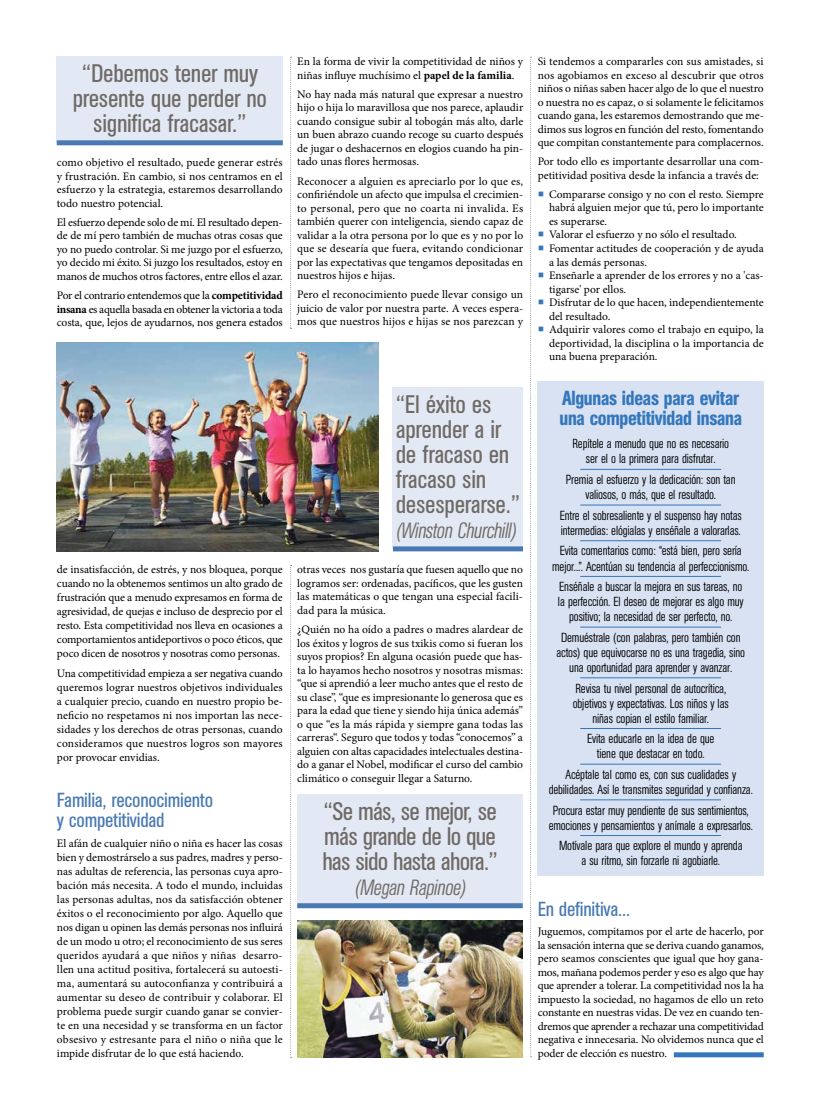
<style>
.page{position:relative;width:820px;height:1106px;background:#fff}
.page>*{position:absolute;margin:0;border:0;box-sizing:border-box;transform-origin:0 0}
.t1{font:condensed 25px/25px "AK12";color:#6f6a66;text-align:center}
.t2{font:italic 300 condensed 22px "AK12";letter-spacing:-.01em;color:#6f6a66}
.t3{font:condensed 20px/20.5px "AK12";color:#4979b3}
.t4{font:500 condensed 20px/20px "AK12";color:#3477bc}
.t5{font:300 condensed 13px/15px "AK12";color:#000;text-align:center}
.t6{font:11.5px/13.5px "Minion Pro";color:#000;text-align:justify}
.s1{font-weight:700}
.s2{font-weight:600;font-size:16px;color:#3477bc}
</style>
<div class="page">
<div style="left:537px;top:381px;width:226px;height:494px;background:#d9e2f3"></div>
<hr style="left:580px;top:469px;width:140px;height:1px;background:#3477bc">
<hr style="left:580px;top:505px;width:140px;height:1px;background:#3477bc">
<hr style="left:580px;top:540px;width:140px;height:1px;background:#3477bc">
<hr style="left:580px;top:576px;width:140px;height:1px;background:#3477bc">
<hr style="left:580px;top:627px;width:140px;height:1px;background:#3477bc">
<hr style="left:580px;top:677px;width:140px;height:1px;background:#3477bc">
<hr style="left:580px;top:728px;width:140px;height:1px;background:#3477bc">
<hr style="left:580px;top:764px;width:140px;height:1px;background:#3477bc">
<hr style="left:580px;top:799px;width:140px;height:1px;background:#3477bc">
<hr style="left:580px;top:835px;width:140px;height:1px;background:#3477bc">
<div style="left:673px;top:1052px;width:90px;height:5px;background:#3477bc"></div>
<div style="left:57px;top:57px;width:226px;height:86px;background:#e3e9f4"></div>
<div style="left:57px;top:140px;width:226px;height:5px;background:#4979b3"></div>
<div style="left:393px;top:388px;width:130px;height:160px;background:#e3e9f4"></div>
<div style="left:393px;top:546px;width:130px;height:5px;background:#4979b3"></div>
<div style="left:297px;top:794px;width:225px;height:110px;background:#e3e9f4"></div>
<div style="left:297px;top:903px;width:225px;height:5px;background:#4979b3"></div>
<svg style="left:530px;top:57px;width:1px;height:1000px"></svg>
<svg style="left:290px;top:57px;width:1px;height:272px"></svg>
<svg style="left:290px;top:565px;width:1px;height:492px"></svg>
<img style="left:297px;top:920px;width:225px;height:138px">
<img style="left:57px;top:343px;width:321px;height:208px">
<h1 class="t1" style="left:73px;top:60px;width:195px">“Debemos tener muy presente que perder no significa fracasar.”</h1>
<p class="t6" style="left:57px;top:156px;width:227px">como objetivo el resultado, puede generar estrés y frustración. En cambio, si nos centramos en el esfuerzo y la estrategia, estaremos desarrollando todo nuestro potencial.</p>
<p class="t6" style="left:57px;top:215px;width:227px">El esfuerzo depende solo de mí. El resultado depen&shy;de de mí pero también de muchas otras cosas que yo no puedo controlar. Si me juzgo por el esfuerzo, yo decido mi éxito. Si juzgo los resultados, estoy en manos de muchos otros factores, entre ellos el azar.</p>
<p class="t6" style="left:57px;top:289px;width:227px">Por el contrario entendemos que la <span class="s1">competitividad insana</span> es aquella basada en obtener la victoria a toda costa, que, lejos de ayudarnos, nos genera estados</p>
<p class="t6" style="left:297px;top:55px;width:227px">En la forma de vivir la competitividad de niños y niñas influye muchísimo el <span class="s1">papel de la familia</span>.</p>
<p class="t6" style="left:297px;top:87px;width:227px">No hay nada más natural que expresar a nuestro hijo o hija lo maravillosa que nos parece, aplaudir cuando consigue subir al tobogán más alto, darle un buen abrazo cuando recoge su cuarto después de jugar o deshacernos en elogios cuando ha pin&shy;tado unas flores hermosas.</p>
<p class="t6" style="left:297px;top:174px;width:227px">Reconocer a alguien es apreciarlo por lo que es, confiriéndole un afecto que impulsa el crecimien&shy;to personal, pero que no coarta ni invalida. Es también querer con inteligencia, siendo capaz de validar a la otra persona por lo que es y no por lo que se desearía que fuera, evitando condicionar por las expectativas que tengamos depositadas en nuestros hijos e hijas.</p>
<p class="t6" style="left:297px;top:288px;width:227px">Pero el reconocimiento puede llevar consigo un juicio de valor por nuestra parte. A veces espera&shy;mos que nuestros hijos e hijas se nos parezcan y</p>
<p class="t6" style="left:57px;top:562px;width:227px;line-height:14px">de insatisfacción, de estrés, y nos bloquea, porque cuando no la obtenemos sentimos un alto grado de frustración que a menudo expresamos en forma de agresividad, de quejas e incluso de desprecio por el resto. Esta competitividad nos lleva en ocasiones a comportamientos antideportivos o poco éticos, que poco dicen de nosotros y nosotras como personas.</p>
<p class="t6" style="left:57px;top:666px;width:227px;line-height:14px">Una competitividad empieza a ser negativa cuando queremos lograr nuestros objetivos individuales a cualquier precio, cuando en nuestro propio be&shy;neficio no respetamos ni nos importan las nece&shy;sidades y los derechos de otras personas, cuando consideramos que nuestros logros son mayores por provocar envidias.</p>
<h3 class="t3" style="left:57px;top:789px;width:157px">Familia, reconocimiento y competitividad</h3>
<p class="t6" style="left:57px;top:836px;width:227px;line-height:14px">El afán de cualquier niño o niña es hacer las cosas bien y demostrárselo a sus padres, madres y perso&shy;nas adultas de referencia, las personas cuya apro&shy;bación más necesita. A todo el mundo, incluidas las personas adultas, nos da satisfacción obtener éxitos o el reconocimiento por algo. Aquello que nos digan u opinen las demás personas nos influirá de un modo u otro; el reconocimiento de sus seres queridos ayudará a que niños y niñas desarro&shy;llen una actitud positiva, fortalecerá su autoesti&shy;ma, aumentará su autoconfianza y contribuirá a aumentar su deseo de contribuir y colaborar. El problema puede surgir cuando ganar se convier&shy;te en una necesidad y se transforma en un factor obsesivo y estresante para el niño o niña que le impide disfrutar de lo que está haciendo.</p>
<h1 class="t1" style="left:395px;top:391px;width:125px;text-align:left">“El éxito es aprender a ir de fracaso en fracaso sin desesperarse.”</h1>
<h2 class="t2" style="left:395px;top:518px;width:122px">(Winston Churchill)</h2>
<p class="t6" style="left:297px;top:563px;width:227px">otras veces nos gustaría que fuesen aquello que no logramos ser: ordenadas, pacíficos, que les gusten las matemáticas o que tengan una especial facili&shy;dad para la música.</p>
<p class="t6" style="left:297px;top:622px;width:227px">¿Quién no ha oído a padres o madres alardear de los éxitos y logros de sus txikis como si fueran los suyos propios? En alguna ocasión puede que has&shy;ta lo hayamos hecho nosotros y nosotras mismas: “que si aprendió a leer mucho antes que el resto de su clase”, “que es impresionante lo generosa que es para la edad que tiene y siendo hija única además” o que “es la más rápida y siempre gana todas las carreras“. Seguro que todos y todas “conocemos” a alguien con altas capacidades intelectuales destina&shy;do a ganar el Nobel, modificar el curso del cambio climático o conseguir llegar a Saturno.</p>
<h1 class="t1" style="left:322px;top:798px;width:177px;text-align:justify">“Se más, se mejor, se más grande de lo que has sido hasta ahora.”</h1>
<h2 class="t2" style="left:354px;top:874px;width:112px">(Megan Rapinoe)</h2>
<p class="t6" style="left:537px;top:55px;width:227px">Si tendemos a compararles con sus amistades, si nos agobiamos en exceso al descubrir que otros niños o niñas saben hacer algo de lo que el nuestro o nuestra no es capaz, o si solamente le felicitamos cuando gana, les estaremos demostrando que me&shy;dimos sus logros en función del resto, fomentando que compitan constantemente para complacernos.</p>
<p class="t6" style="left:537px;top:155px;width:227px">Por todo ello es importante desarrollar una com&shy;petitividad positiva desde la infancia a través de:</p>
<p class="t6" style="left:549px;top:188px;width:216px;text-indent:-11px"><span class="s2">■</span> Compararse consigo y no con el resto. Siempre habrá alguien mejor que tú, pero lo importante es superarse.</p>
<p class="t6" style="left:537px;top:228px;width:201px"><span class="s2">■</span> Valorar el esfuerzo y no sólo el resultado.</p>
<p class="t6" style="left:549px;top:242px;width:216px;text-indent:-11px"><span class="s2">■</span> Fomentar actitudes de cooperación y de ayuda a las demás personas.</p>
<p class="t6" style="left:549px;top:269px;width:216px;text-indent:-11px"><span class="s2">■</span> Enseñarle a aprender de los errores y no a 'cas&shy;tigarse' por ellos.</p>
<p class="t6" style="left:549px;top:296px;width:216px;text-indent:-11px"><span class="s2">■</span> Disfrutar de lo que hacen, independientemente del resultado.</p>
<p class="t6" style="left:549px;top:323px;width:216px;text-indent:-11px"><span class="s2">■</span> Adquirir valores como el trabajo en equipo, la deportividad, la disciplina o la importancia de una buena preparación.</p>
<h3 class="t4" style="left:559px;top:388px;width:184px">Algunas ideas para evitar una competitividad insana</h3>
<p class="t5" style="left:572px;top:436px;width:158px">Repítele a menudo que no es necesario ser el o la primera para disfrutar.</p>
<p class="t5" style="left:565px;top:472px;width:171px">Premia el esfuerzo y la dedicación: son tan valiosos, o más, que el resultado.</p>
<p class="t5" style="left:559px;top:507px;width:183px;text-align:left">Entre el sobresaliente y el suspenso hay notas intermedias: elógialas y enséñale a valorarlas.</p>
<p class="t5" style="left:552px;top:543px;width:198px">Evita comentarios como: “está bien, pero sería mejor...”. Acentúan su tendencia al perfeccionismo.</p>
<p class="t5" style="left:557px;top:579px;width:187px">Enséñale a buscar la mejora en sus tareas, no la perfección. El deseo de mejorar es algo muy positivo; la necesidad de ser perfecto, no.</p>
<p class="t5" style="left:556px;top:629px;width:190px">Demuéstrale (con palabras, pero también con actos) que equivocarse no es una tragedia, sino una oportunidad para aprender y avanzar.</p>
<p class="t5" style="left:572px;top:680px;width:157px">Revisa tu nivel personal de autocrítica, objetivos y expectativas. Los niños y las niñas copian el estilo familiar.</p>
<p class="t5" style="left:587px;top:731px;width:129px">Evita educarle en la idea de que tiene que destacar en todo.</p>
<p class="t5" style="left:548px;top:767px;width:205px">Acéptale tal como es, con sus cualidades y debilidades. Así le transmites seguridad y confianza.</p>
<p class="t5" style="left:548px;top:802px;width:205px">Procura estar muy pendiente de sus sentimientos, emociones y pensamientos y anímale a expresarlos.</p>
<p class="t5" style="left:558px;top:838px;width:185px">Motívale para que explore el mundo y aprenda a su ritmo, sin forzarle ni agobiarle.</p>
<h3 class="t3" style="left:537px;top:898px;width:94px">En definitiva...</h3>
<p class="t6" style="left:537px;top:924px;width:227px">Juguemos, compitamos por el arte de hacerlo, por la sensación interna que se deriva cuando ganamos, pero seamos conscientes que igual que hoy gana&shy;mos, mañana podemos perder y eso es algo que hay que aprender a tolerar. La competitividad nos la ha impuesto la sociedad, no hagamos de ello un reto constante en nuestras vidas. De vez en cuando ten&shy;dremos que aprender a rechazar una competitividad negativa e innecesaria. No olvidemos nunca que el poder de elección es nuestro.</p>
</div>
